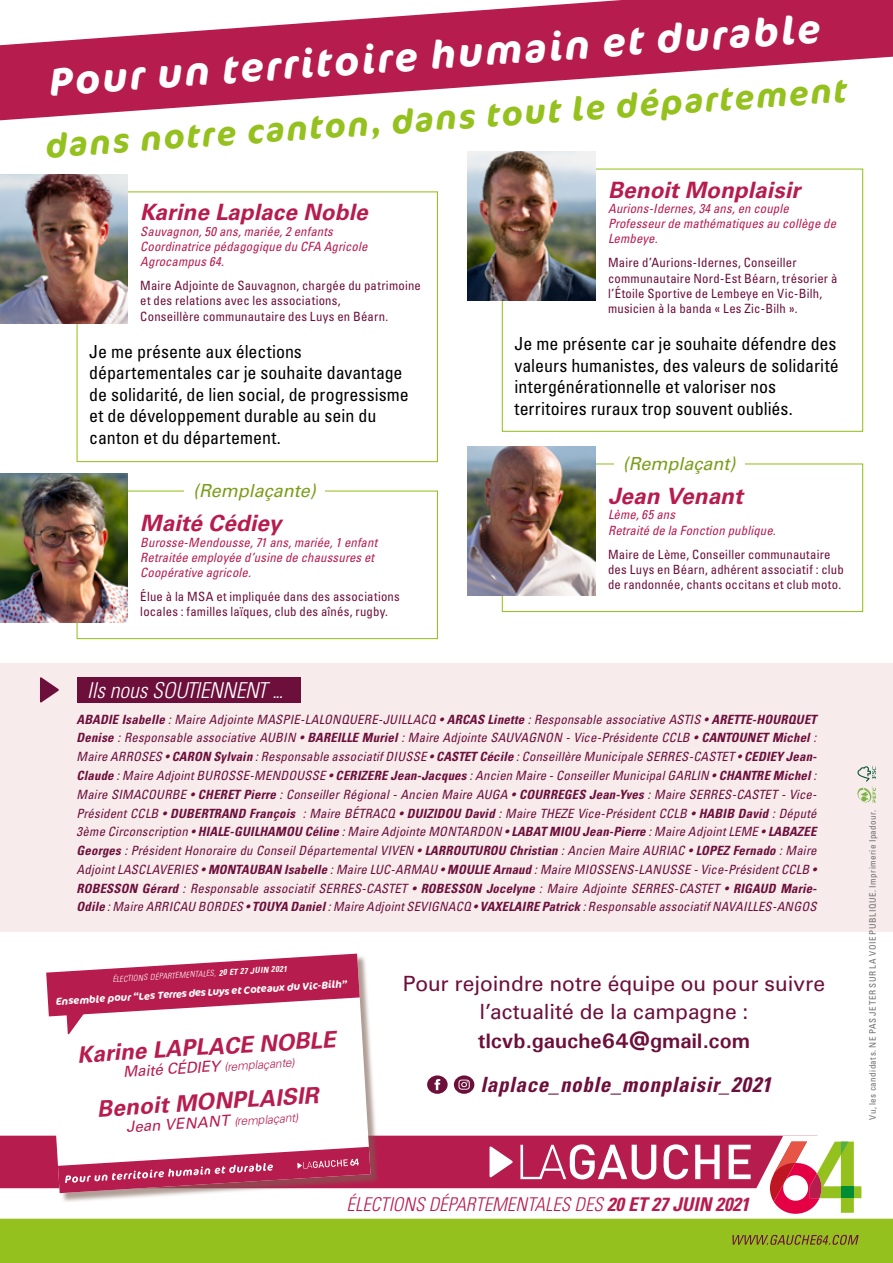
<style>
.page{position:relative;width:893px;height:1263px;background:#fff}
.page>*{position:absolute;margin:0;border:0;box-sizing:border-box;transform-origin:0 0}
.t1{font:italic 700 39px "Cocon Pro";color:#fff}
.t2{font:italic 700 33px "Cocon Pro";color:#95c11f}
.t3{font:italic 700 22.65px "Univers LT Std";color:#b71c4e}
.t4{font:italic 700 22.5px "Univers LT Std";letter-spacing:.005em;color:#b71c4e}
.t5{font:italic 300 condensed 21.9px "Univers LT Std";letter-spacing:-.005em;color:#fff}
.t6{font:21px/28.7px "Univers LT Std";letter-spacing:-.005em;color:#6d0f3b;text-align:center}
.t7{font:italic 700 condensed 21px "Univers LT Std";letter-spacing:.03em;color:#6d0f3b}
.t8{font:700 21px "Univers";letter-spacing:.005em;color:#6d0f3b}
.t9{font:italic 300 condensed 18.9px "Univers LT Std";color:#b71c4e}
.t10{font:condensed 18px/21.6px "Univers LT Std";color:#000}
.t11{font:italic 18px "Univers LT Std";color:#7a9e1a}
.t12{font:italic condensed 12.75px/18.8px "Univers LT Std";letter-spacing:.015em;color:#6d0f3b;text-align:justify}
.t13{font:condensed 12.75px/15.3px "Univers LT Std";letter-spacing:.015em;color:#6d0f3b}
.t14{font:italic condensed 12.75px/15.3px "Univers LT Std";letter-spacing:.01em;color:#b71c4e}
.t15{font:italic 300 12px "Univers LT Std";color:#b71c4e}
.t16{font:italic 700 10.2px "Cocon Pro";color:#fff}
.t17{font:condensed 9px "Univers LT Std";letter-spacing:.05em;color:#706f6f}
.t18{font:italic 300 condensed 8.25px "Univers LT Std";color:#fff}
.s1{font-weight:700}
.s2{font-weight:400;font-size:15px}
</style>
<div class="page">
<div style="left:0;top:663px;width:893px;height:268px;background:#f7ebec"></div>
<div style="left:0;top:1159px;width:893px;height:104px;background:#95c11f"></div>
<svg style="left:0;top:1136px;width:893px;height:83px;background:#e2a6b8"></svg>
<svg style="left:770px;top:1141px;width:91px;height:73px"></svg>
<svg style="left:663px;top:1144px;width:25px;height:35px"></svg>
<svg style="left:695px;top:1145px;width:25px;height:34px"></svg>
<svg style="left:729px;top:1145px;width:22px;height:34px"></svg>
<svg style="left:520px;top:1144px;width:136px;height:35px;background:#ce6486"></svg>
<svg style="left:489px;top:1146px;width:24px;height:31px"></svg>
<svg style="left:732px;top:1235px;width:127px;height:10px"></svg>
<svg style="left:0;top:0;width:893px;height:120px;fill:#b71c4e"></svg>
<div style="left:502px;top:169px;width:361px;height:263px;border:1px solid #95c11f"></div>
<img style="left:468px;top:152px;width:127px;height:148px">
<div style="left:77px;top:191px;width:361px;height:271px;border:1px solid #95c11f"></div>
<img style="left:0;top:174px;width:128px;height:149px">
<div style="left:502px;top:463px;width:361px;height:149px;border:1px solid #95c11f"></div>
<div style="left:614px;top:453px;width:130px;height:20px;background:#fff"></div>
<img style="left:468px;top:446px;width:127px;height:149px">
<div style="left:77px;top:490px;width:361px;height:149px;border:1px solid #95c11f"></div>
<div style="left:184px;top:480px;width:141px;height:21px;background:#fff"></div>
<img style="left:0;top:473px;width:128px;height:149px">
<svg style="left:857px;top:766px;width:19px;height:37px"></svg>
<div style="left:48px;top:955px;width:332px;height:247px;background:#7c5f51;opacity:.6"></div>
<svg style="left:46px;top:955px;width:325px;height:238px"></svg>
<svg style="left:46px;top:953px;width:314px;height:85px"></svg>
<svg style="left:368px;top:1057px;width:4px;height:9px"></svg>
<svg style="left:58px;top:1147px;width:313px;height:47px"></svg>
<svg style="left:427px;top:1075px;width:21px;height:19px"></svg>
<div style="left:454px;top:1075px;width:20px;height:19px;background:#6d0f3b;border-radius:50%"></div>
<svg style="left:458px;top:1079px;width:12px;height:11px"></svg>
<svg style="left:40px;top:677px;width:19px;height:25px"></svg>
<div style="left:77px;top:677px;width:224px;height:25px;background:#6d0f3b"></div>
<h1 class="t1" style="left:48px;top:54px;width:774px;rotate:-4deg">Pour un territoire humain et durable</h1>
<h2 class="t2" style="left:44px;top:123px;width:805px;rotate:-4deg">dans notre canton, dans tout le département</h2>
<h3 class="t4" style="left:140px;top:199px;width:229px">Karine Laplace Noble</h3>
<p class="t14" style="left:140px;top:223px;width:229px">Sauvagnon, 50 ans, mariée, 2 enfants<br>Coordinatrice pédagogique du CFA Agricole<br>Agrocampus 64.</p>
<p class="t13" style="left:140px;top:278px;width:282px">Maire Adjointe de Sauvagnon, chargée du patrimoine et des relations avec les associations,<br>Conseillère communautaire des Luys en Béarn.</p>
<h3 class="t10" style="left:89px;top:340px;width:321px">Je me présente aux élections départementales car je souhaite davantage de solidarité, de lien social, de progressisme et de développement durable au sein du canton et du département.</h3>
<h3 class="t11" style="left:193px;top:480px;width:124px">(Remplaçante)</h3>
<h3 class="t4" style="left:140px;top:510px;width:143px">Maité Cédiey</h3>
<p class="t14" style="left:140px;top:534px;width:238px">Burosse-Mendousse, 71 ans, mariée, 1 enfant<br>Retraitée employée d’usine de chaussures et<br>Coopérative agricole.</p>
<p class="t13" style="left:140px;top:589px;width:261px">Élue à la MSA et impliquée dans des associations locales : familles laïques, club des aînés, rugby.</p>
<h3 class="t4" style="left:608px;top:176px;width:194px">Benoit Monplaisir</h3>
<p class="t14" style="left:608px;top:201px;width:230px">Aurions-Idernes, 34 ans, en couple<br>Professeur de mathématiques au collège de<br>Lembeye.</p>
<p class="t13" style="left:608px;top:255px;width:231px">Maire d’Aurions-Idernes, Conseiller communautaire Nord-Est Béarn, trésorier à l’Étoile Sportive de Lembeye en Vic-Bilh, musicien à la banda « Les Zic-Bilh ».</p>
<h3 class="t10" style="left:514px;top:333px;width:326px">Je me présente car je souhaite défendre des valeurs humanistes, des valeurs de solidarité intergénérationnelle et valoriser nos territoires ruraux trop souvent oubliés.</h3>
<h3 class="t11" style="left:623px;top:453px;width:114px">(Remplaçant)</h3>
<h3 class="t4" style="left:608px;top:483px;width:136px">Jean Venant</h3>
<p class="t14" style="left:608px;top:507px;width:169px">Lème, 65 ans<br>Retraité de la Fonction publique.</p>
<p class="t13" style="left:608px;top:546px;width:237px">Maire de Lème, Conseiller communautaire des Luys en Béarn, adhérent associatif : club de randonnée, chants occitans et club moto.</p>
<h3 class="t5" style="left:87px;top:677px;width:198px">Ils nous SOUTIENNENT ...</h3>
<p class="t12" style="left:77px;top:710px;width:742px"><span class="s1">ABADIE Isabelle</span> : Maire Adjointe MASPIE-LALONQUERE-JUILLACQ • <span class="s1">ARCAS Linette</span> : Responsable associative ASTIS • <span class="s1">ARETTE-HOURQUET Denise</span> : Responsable associative AUBIN • <span class="s1">BAREILLE Muriel</span> : Maire Adjointe SAUVAGNON - Vice-Présidente CCLB • <span class="s1">CANTOUNET Michel</span> :<br>Maire ARROSES • <span class="s1">CARON Sylvain</span> : Responsable associatif DIUSSE • <span class="s1">CASTET Cécile</span> : Conseillère Municipale SERRES-CASTET • <span class="s1">CEDIEY Jean-Claude</span> : Maire Adjoint BUROSSE-MENDOUSSE • <span class="s1">CERIZERE Jean-Jacques</span> : Ancien Maire - Conseiller Municipal GARLIN • <span class="s1">CHANTRE Michel</span> :<br>Maire SIMACOURBE • <span class="s1">CHERET Pierre</span> : Conseiller Régional - Ancien Maire AUGA • <span class="s1">COURREGES Jean-Yves</span> : Maire SERRES-CASTET - Vice-Président CCLB • <span class="s1">DUBERTRAND François</span> : Maire BÉTRACQ • <span class="s1">DUIZIDOU David</span> : Maire THEZE Vice-Président CCLB • <span class="s1">HABIB David</span> : Député 3ème Circonscription • <span class="s1">HIALE-GUILHAMOU Céline</span> : Maire Adjointe MONTARDON • <span class="s1">LABAT MIOU Jean-Pierre</span> : Maire Adjoint LEME • <span class="s1">LABAZEE Georges</span> : Président Honoraire du Conseil Départemental VIVEN • <span class="s1">LARROUTUROU Christian</span> : Ancien Maire AURIAC • <span class="s1">LOPEZ Fernado</span> : Maire Adjoint LASCLAVERIES • <span class="s1">MONTAUBAN Isabelle</span> : Maire LUC-ARMAU • <span class="s1">MOULIE Arnaud</span> : Maire MIOSSENS-LANUSSE - Vice-Président CCLB • <span class="s1">ROBESSON Gérard</span> : Responsable associatif SERRES-CASTET • <span class="s1">ROBESSON Jocelyne</span> : Maire Adjointe SERRES-CASTET • <span class="s1">RIGAUD Marie-Odile</span> : Maire ARRICAU BORDES • <span class="s1">TOUYA Daniel</span> : Maire Adjoint SEVIGNACQ • <span class="s1">VAXELAIRE Patrick</span> : Responsable associatif NAVAILLES-ANGOS</p>
<p class="t18" style="left:112px;top:974px;width:176px;rotate:-3deg">ÉLECTIONS DÉPARTEMENTALES, <span class="s1">20 ET 27 JUIN 2021</span></p>
<p class="t16" style="left:55px;top:995px;width:293px;rotate:-4deg">Ensemble pour “Les Terres des Luys et Coteaux du Vic-Bilh”</p>
<h3 class="t6" style="left:403px;top:969px;width:424px">Pour rejoindre notre équipe ou pour suivre l’actualité de la campagne :</h3>
<h3 class="t8" style="left:478px;top:1027px;width:274px">tlcvb.gauche64@gmail.com</h3>
<h3 class="t7" style="left:481px;top:1071px;width:292px">laplace_noble_monplaisir_2021</h3>
<h3 class="t3" style="left:76px;top:1042px;width:260px;rotate:-4deg">Karine LAPLACE NOBLE</h3>
<h3 class="t3" style="left:96px;top:1096px;width:223px;rotate:-4deg">Benoit MONPLAISIR</h3>
<p class="t15" style="left:126px;top:1122px;width:174px;rotate:-4deg"><span class="s2">Jean VENANT</span> (remplaçant)</p>
<p class="t15" style="left:123px;top:1067px;width:173px;rotate:-4deg"><span class="s2">Maité CÉDIEY</span> (remplaçante)</p>
<h3 class="t9" style="left:347px;top:1193px;width:404px">ÉLECTIONS DÉPARTEMENTALES DES <span class="s1">20 ET 27 JUIN 2021</span></h3>
<p class="t17" style="left:867px;top:1120px;width:311px;rotate:-90deg">Vu, les candidats. NE PAS JETER SUR LA VOIE PUBLIQUE. Imprimerie Ipadour.</p>
</div>
